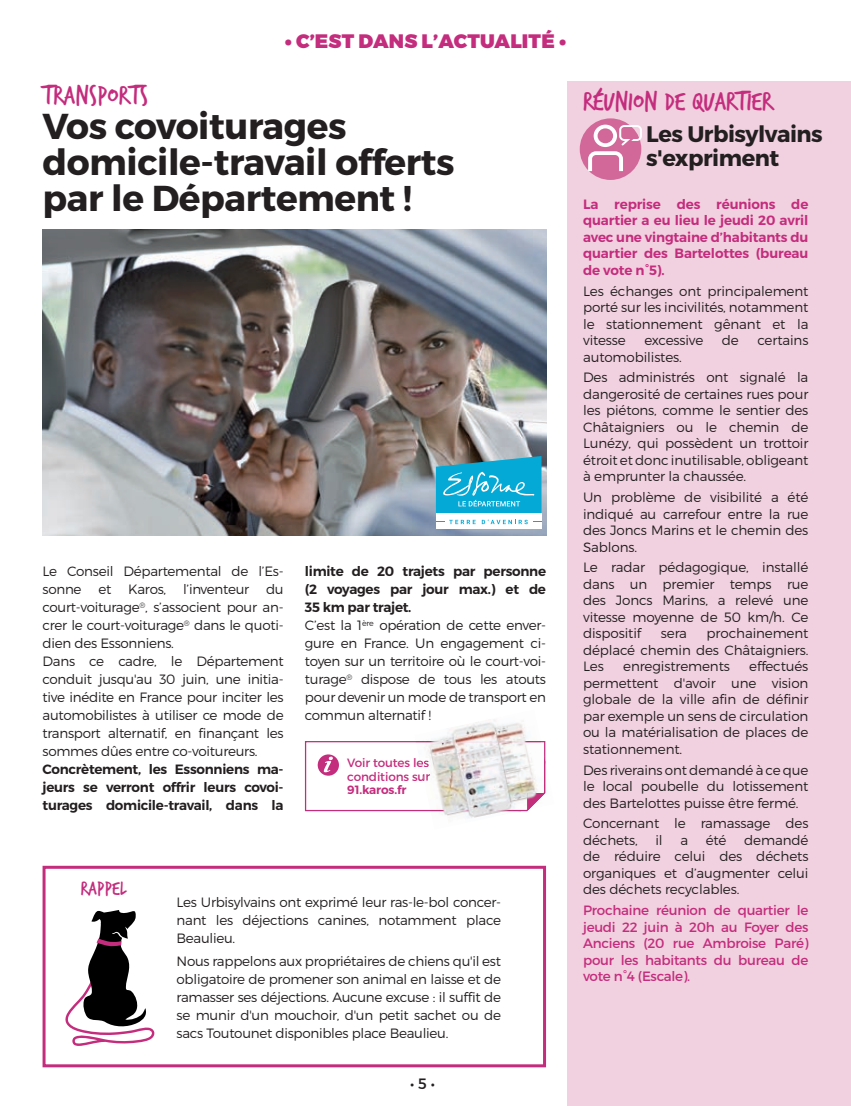
<style>
.page{position:relative;width:851px;height:1106px;background:#fff}
.page>*{position:absolute;margin:0;border:0;box-sizing:border-box;transform-origin:0 0}
.t1{font:700 36px/36px "Montserrat";letter-spacing:-.01em;color:#231f20}
.t2{font:28.5px "Trash Hand";color:#c42c7d}
.t3{font:700 22.5px/24px "Montserrat";letter-spacing:-.02em;color:#231f20}
.t4{font:21px "Trash Hand";letter-spacing:.01em;color:#c42c7d}
.t5{font:900 19.5px "Montserrat";letter-spacing:.01em;color:#c42c7d}
.t6{font:15px "Montserrat";color:#231f20}
.t7{font:300 13.5px/16.5px "Montserrat";letter-spacing:-.02em;color:#231f20;text-align:justify}
.t8{font:13.5px/16.5px "Montserrat";letter-spacing:-.02em;color:#c42c7d;text-align:justify}
.t9{font:600 13.5px/16.5px "Montserrat";letter-spacing:-.01em;color:#c42c7d;text-align:justify}
.t10{font:600 13.5px/18px "Montserrat";letter-spacing:-.02em;color:#231f20;text-align:justify}
.t11{font:12px/13.5px "Montserrat";letter-spacing:-.01em;color:#c42c7d}
.t12{font:600 12px "Montserrat";letter-spacing:-.01em;color:#c42c7d}
.s1{font-weight:600}
</style>
<div class="page">
<div style="left:567px;top:81px;width:283px;height:1025px;background:#f1d1df"></div>
<img style="left:43px;top:229px;width:503px;height:307px">
<div style="left:579px;top:118px;width:62px;height:62px;background:#d26899;border-radius:50%"></div>
<svg style="left:588px;top:125px;width:53px;height:46px"></svg>
<img style="left:414px;top:720px;width:132px;height:98px">
<svg style="left:305px;top:741px;width:240px;height:70px"></svg>
<div style="left:435px;top:513px;width:106px;height:15px;background:#fff"></div>
<svg style="left:435px;top:520px;width:40px;height:4px"></svg>
<svg style="left:481px;top:519px;width:60px;height:5px"></svg>
<svg style="left:436px;top:456px;width:105px;height:57px;background:#29aed1"></svg>
<div style="left:43px;top:865px;width:503px;height:202px;border:3px solid #c42c7d"></div>
<svg style="left:65px;top:910px;width:90px;height:135px"></svg>
<h3 class="t5" style="left:285px;top:28px;width:283px">• C’EST DANS L’ACTUALITÉ •</h3>
<h2 class="t2" style="left:43px;top:81px;width:107px">TRANSPORTS</h2>
<h1 class="t1" style="left:43px;top:109px;width:413px">Vos covoiturages domicile-travail offerts par le Département !</h1>
<p class="t7" style="left:43px;top:562px;width:242px;line-height:18px;text-align:left">Le Conseil Départemental de l’Es&shy;sonne et Karos, l’inventeur du court-voiturage<sup>®</sup>, s’associent pour an&shy;crer le court-voiturage<sup>®</sup> dans le quoti&shy;dien des Essonniens.<br>Dans ce cadre, le Département conduit jusqu'au 30 juin, une initia&shy;tive inédite en France pour inciter les automobilistes à utiliser ce mode de transport alternatif, en finançant les sommes dûes entre co-voitureurs.</p>
<p class="t10" style="left:43px;top:760px;width:242px">Concrètement, les Essonniens ma&shy;jeurs se verront offrir leurs covoi&shy;turages domicile-travail, dans la</p>
<p class="t7" style="left:305px;top:562px;width:242px;line-height:18px;text-align:left"><span class="s1">limite de 20 trajets par personne (2 voyages par jour max.) et de<br>35 km par trajet.<br></span>C’est la 1<sup>ère</sup> opération de cette enver&shy;gure en France. Un engagement ci&shy;toyen sur un territoire où le court-voi&shy;turage<sup>®</sup> dispose de tous les atouts pour devenir un mode de transport en commun alternatif !</p>
<p class="t11" style="left:347px;top:756px;width:84px">Voir toutes les conditions sur</p>
<p class="t12" style="left:347px;top:782px;width:61px">91.karos.fr</p>
<h3 class="t4" style="left:81px;top:878px;width:47px">RAPPEL</h3>
<p class="t7" style="left:176px;top:893px;width:326px;line-height:18px">Les Urbisylvains ont exprimé leur ras-le-bol concer&shy;nant les déjections canines, notamment place Beaulieu.</p>
<p class="t7" style="left:176px;top:951px;width:326px;line-height:18px">Nous rappelons aux propriétaires de chiens qu'il est obligatoire de promener son animal en laisse et de ramasser ses déjections. Aucune excuse : il suffit de se munir d'un mouchoir, d'un petit sachet ou de sacs Toutounet disponibles place Beaulieu.</p>
<p class="t6" style="left:410px;top:1074px;width:26px">• 5 •</p>
<h2 class="t2" style="left:583px;top:87px;width:190px">RÉUNION DE QUARTIER</h2>
<h3 class="t3" style="left:646px;top:122px;width:178px">Les Urbisylvains s'expriment</h3>
<p class="t9" style="left:583px;top:196px;width:227px">La reprise des réunions de quartier a eu lieu le jeudi 20 avril avec une vingtaine d’habitants du quartier des Bartelottes (bureau de vote n°5).</p>
<p class="t7" style="left:583px;top:282px;width:227px">Les échanges ont principalement porté sur les incivilités, notamment le stationnement gênant et la vitesse</p>
<p class="t7" style="left:644px;top:332px;width:60px">excessive</p>
<p class="t7" style="left:721px;top:332px;width:18px">de</p>
<p class="t7" style="left:757px;top:332px;width:52px">certains</p>
<p class="t7" style="left:583px;top:346px;width:227px;line-height:20.7px">automobilistes.<br>Des administrés ont signalé la</p>
<p class="t7" style="left:583px;top:385px;width:227px">dangerosité de certaines rues pour les piétons, comme le sentier des Châtaigniers ou le chemin de Lunézy, qui possèdent un trottoir étroit et donc inutilisable, obligeant à emprunter la chaussée.</p>
<p class="t7" style="left:583px;top:489px;width:227px">Un problème de visibilité a été indiqué au carrefour entre la rue des Joncs Marins et le chemin des Sablons.</p>
<p class="t7" style="left:583px;top:559px;width:227px">Le radar pédagogique, installé dans un premier temps rue des Joncs Marins, a relevé une vitesse moyenne de 50 km/h. Ce dispositif</p>
<p class="t7" style="left:583px;top:625px;width:227px;text-indent:123px">prochainement déplacé chemin des Châtaigniers.<br>Les</p>
<p class="t7" style="left:660px;top:625px;width:28px">sera</p>
<p class="t7" style="left:583px;top:658px;width:227px;text-indent:166px">effectués permettent d'avoir une vision globale de la ville afin de définir par exemple un sens de circulation ou la matérialisation de places de stationnement.</p>
<p class="t7" style="left:583px;top:761px;width:227px">Des riverains ont demandé à ce que le local poubelle du lotissement des Bartelottes puisse être fermé.</p>
<p class="t7" style="left:583px;top:815px;width:227px">Concernant le ramassage des déchets,</p>
<p class="t7" style="left:623px;top:658px;width:108px">enregistrements</p>
<p class="t7" style="left:583px;top:831px;width:227px;text-indent:161px">demandé de réduire celui des déchets organiques et d’augmenter celui des déchets recyclables.</p>
<p class="t8" style="left:583px;top:902px;width:227px">Prochaine réunion de quartier le jeudi 22 juin à 20h au Foyer des Anciens (20 rue Ambroise Paré) pour les habitants du bureau de vote n°4 (Escale).</p>
<p class="t7" style="left:655px;top:831px;width:9px">il</p>
<p class="t7" style="left:680px;top:831px;width:9px">a</p>
<p class="t7" style="left:705px;top:831px;width:22px">été</p>
</div>
